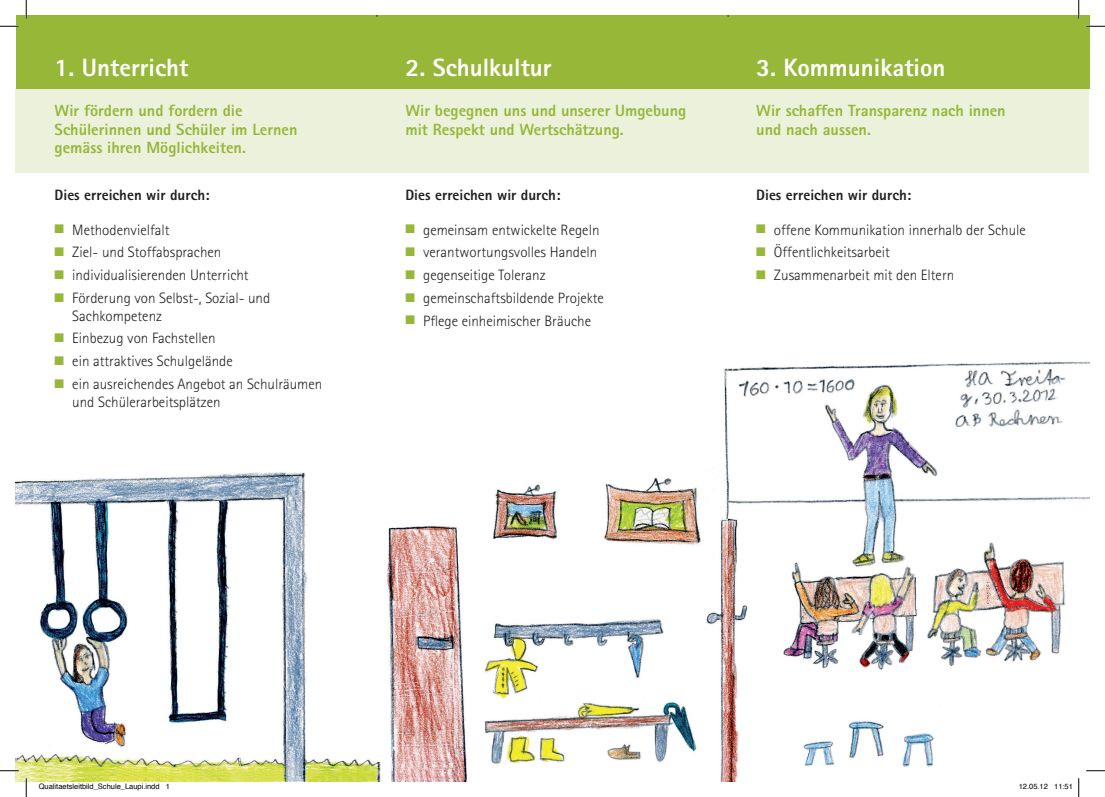
<style>
.page{position:relative;width:1105px;height:797px;background:#fff}
.page>*{position:absolute;margin:0;border:0;box-sizing:border-box;transform-origin:0 0}
.t1{font:800 25px "Rotis Sans Serif";color:#fff}
.t2{font:800 16.25px/18.8px "Rotis Sans Serif";color:#97b739}
.t3{font:300 15px/17.5px "Rotis Sans Serif";color:#231f20}
.t4{font:800 15px "Rotis Sans Serif";color:#231f20}
.t5{font:7.5px "Helvetica";color:#000}
.s1{color:#97b739}
</style>
<div class="page">
<div style="left:16px;top:89px;width:1073px;height:83px;background:#ebf1db"></div>
<div style="left:16px;top:16px;width:1073px;height:73px;background:#97b739"></div>
<img style="left:16px;top:361px;width:1073px;height:420px">
<svg style="left:0;top:25px;width:19px;height:2px"></svg>
<svg style="left:1086px;top:25px;width:19px;height:2px"></svg>
<svg style="left:0;top:770px;width:19px;height:1px"></svg>
<svg style="left:1086px;top:770px;width:19px;height:1px"></svg>
<svg style="left:25px;top:0;width:2px;height:19px"></svg>
<svg style="left:25px;top:778px;width:2px;height:19px"></svg>
<svg style="left:1078px;top:0;width:1px;height:19px"></svg>
<svg style="left:1078px;top:778px;width:1px;height:19px"></svg>
<h1 class="t1" style="left:55px;top:52px;width:135px">1. Unterricht</h1>
<p class="t2" style="left:55px;top:101px;width:244px">Wir fördern und fordern die<br>Schülerinnen und Schüler im Lernen gemäss ihren Möglichkeiten.</p>
<p class="t4" style="left:55px;top:185px;width:156px">Dies erreichen wir durch:</p>
<p class="t3" style="left:55px;top:221px;width:116px"><span class="s1">■</span> Methodenvielfalt</p>
<p class="t3" style="left:55px;top:244px;width:168px"><span class="s1">■</span> Ziel- und Stoffabsprachen</p>
<p class="t3" style="left:55px;top:266px;width:196px"><span class="s1">■</span> individualisierenden Unterricht</p>
<p class="t3" style="left:72px;top:289px;width:200px;text-indent:-18px"><span class="s1">■</span> Förderung von Selbst-, Sozial- und<br>Sachkompetenz</p>
<p class="t3" style="left:55px;top:329px;width:163px"><span class="s1">■</span> Einbezug von Fachstellen</p>
<p class="t3" style="left:55px;top:352px;width:180px"><span class="s1">■</span> ein attraktives Schulgelände</p>
<p class="t3" style="left:72px;top:375px;width:251px;text-indent:-18px"><span class="s1">■</span> ein ausreichendes Angebot an Schulräumen und Schülerarbeitsplätzen</p>
<h1 class="t1" style="left:405px;top:52px;width:148px">2. Schulkultur</h1>
<p class="t2" style="left:405px;top:101px;width:282px">Wir begegnen uns und unserer Umgebung mit Respekt und Wertschätzung.</p>
<p class="t4" style="left:405px;top:185px;width:156px">Dies erreichen wir durch:</p>
<p class="t3" style="left:405px;top:221px;width:196px"><span class="s1">■</span> gemeinsam entwickelte Regeln</p>
<p class="t3" style="left:405px;top:244px;width:193px"><span class="s1">■</span> verantwortungsvolles Handeln</p>
<p class="t3" style="left:405px;top:266px;width:142px"><span class="s1">■</span> gegenseitige Toleranz</p>
<p class="t3" style="left:405px;top:289px;width:200px"><span class="s1">■</span> gemeinschaftsbildende Projekte</p>
<p class="t3" style="left:405px;top:312px;width:187px"><span class="s1">■</span> Pflege einheimischer Bräuche</p>
<h1 class="t1" style="left:756px;top:52px;width:191px">3. Kommunikation</h1>
<p class="t2" style="left:756px;top:101px;width:251px">Wir schaffen Transparenz nach innen und nach aussen.</p>
<p class="t4" style="left:756px;top:185px;width:156px">Dies erreichen wir durch:</p>
<p class="t3" style="left:756px;top:221px;width:271px"><span class="s1">■</span> offene Kommunikation innerhalb der Schule</p>
<p class="t3" style="left:756px;top:244px;width:135px"><span class="s1">■</span> Öffentlichkeitsarbeit</p>
<p class="t3" style="left:756px;top:266px;width:199px"><span class="s1">■</span> Zusammenarbeit mit den Eltern</p>
<p class="t5" style="left:39px;top:781px;width:133px">Qualitaetsleitbild_Schule_Laupi.indd 1</p>
<p class="t5" style="left:1019px;top:781px;width:56px">12.05.12 11:51</p>
</div>
